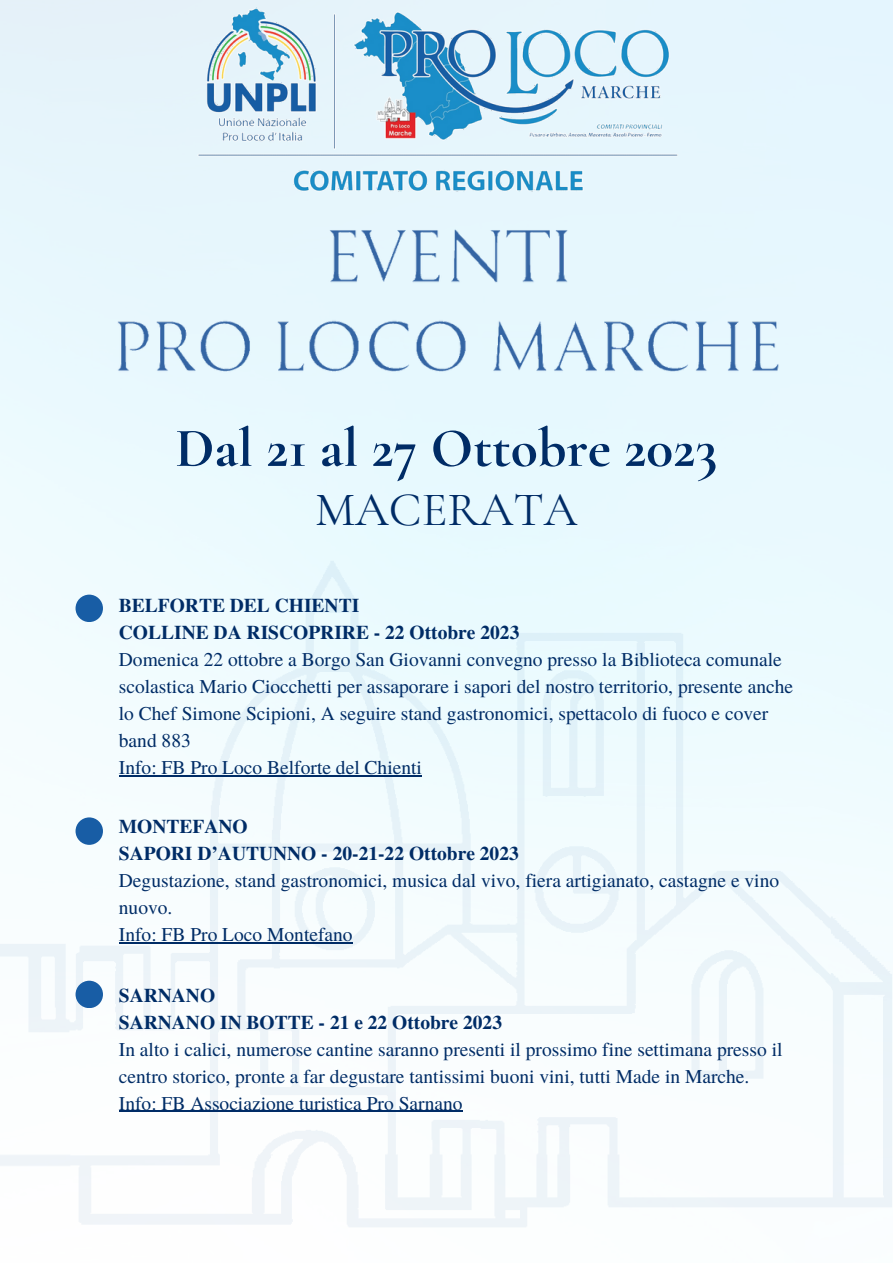
<style>
.page{position:relative;width:893px;height:1264px;background:#fff}
.page>*{position:absolute;margin:0;border:0;box-sizing:border-box;transform-origin:0 0}
.t1{font:700 55.65px "Cormorant Garamond";color:#002c66}
.t2{font:48px "Cormorant Garamond";color:#002c66}
.t3{font:19.5px/27px "Te X Gyre Termes";color:#002c66}
.t4{font:700 19.5px "Te X Gyre Termes";color:#002c66}
</style>
<div class="page">
<img style="left:190px;top:0;width:512px;height:200px">
<img style="left:0;top:534px;width:892px;height:727px">
<hr style="left:119px;top:775px;width:43px;height:1px;background:#002c66">
<hr style="left:162px;top:775px;width:260px;height:1px;background:#002c66">
<hr style="left:119px;top:942px;width:234px;height:1px;background:#002c66">
<hr style="left:119px;top:1110px;width:43px;height:1px;background:#002c66">
<hr style="left:162px;top:1110px;width:300px;height:1px;background:#002c66">
<img style="left:317px;top:223px;width:258px;height:69px">
<img style="left:112px;top:315px;width:668px;height:66px">
<div style="left:75px;top:594px;width:28px;height:28px;background:#185da5;border-radius:50%"></div>
<div style="left:75px;top:817px;width:28px;height:27px;background:#185da5;border-radius:50%"></div>
<div style="left:75px;top:980px;width:28px;height:28px;background:#185da5;border-radius:50%"></div>
<p class="t1" style="left:175px;top:414px;width:543px">Dal 21 al 27 Ottobre 2023</p>
<p class="t2" style="left:315px;top:481px;width:264px">MACERATA</p>
<p class="t4" style="left:119px;top:590px;width:242px">BELFORTE DEL CHIENTI</p>
<p class="t4" style="left:119px;top:617px;width:402px">COLLINE DA RISCOPRIRE - 22 Ottobre 2023</p>
<p class="t3" style="left:119px;top:645px;width:675px">Domenica 22 ottobre a Borgo San Giovanni convegno presso la Biblioteca comunale scolastica Mario Ciocchetti per assaporare i sapori del nostro territorio, presente anche lo Chef Simone Scipioni, A seguire stand gastronomici, spettacolo di fuoco e cover band 883</p>
<p class="t3" style="left:119px;top:752px;width:304px">Info: FB Pro Loco Belforte del Chienti</p>
<p class="t4" style="left:119px;top:811px;width:130px">MONTEFANO</p>
<p class="t4" style="left:119px;top:838px;width:401px">SAPORI D’AUTUNNO - 20-21-22 Ottobre 2023</p>
<p class="t3" style="left:119px;top:866px;width:661px">Degustazione, stand gastronomici, musica dal vivo, fiera artigianato, castagne e vino nuovo.</p>
<p class="t3" style="left:119px;top:920px;width:235px">Info: FB Pro Loco Montefano</p>
<p class="t4" style="left:119px;top:979px;width:98px">SARNANO</p>
<p class="t4" style="left:119px;top:1006px;width:385px">SARNANO IN BOTTE - 21 e 22 Ottobre 2023</p>
<p class="t3" style="left:119px;top:1034px;width:665px">In alto i calici, numerose cantine saranno presenti il prossimo fine settimana presso il centro storico, pronte a far degustare tantissimi buoni vini, tutti Made in Marche.</p>
<p class="t3" style="left:119px;top:1088px;width:345px">Info: FB Associazione turistica Pro Sarnano</p>
</div>
